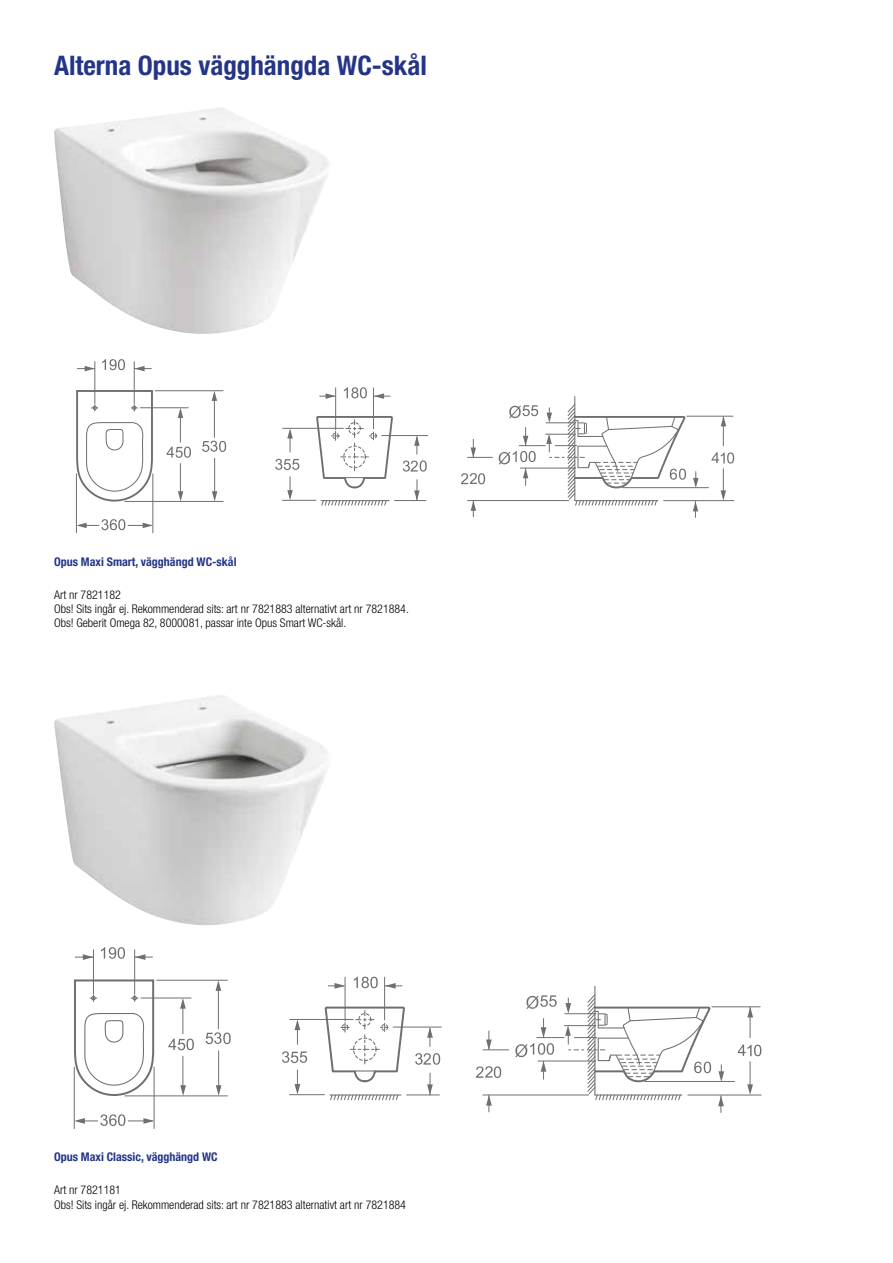
<style>
.page{position:relative;width:893px;height:1263px;background:#fff}
.page>*{position:absolute;margin:0;border:0;box-sizing:border-box;transform-origin:0 0}
.t1{font:700 condensed 27px "Helvetica Neue";color:#243588}
.t2{font:300 condensed 12px/14.4px "Helvetica Neue";color:#000}
.t3{font:700 condensed 12px "Helvetica Neue";color:#243588}
</style>
<div class="page">
<svg style="left:73px;top:978px;width:82px;height:119px"></svg>
<hr style="left:594px;top:986px;width:1px;height:109px;background:#6f6f6f">
<svg style="left:324px;top:1005px;width:82px;height:78px"></svg>
<hr style="left:330px;top:1094px;width:71px;height:1px;background:#6f6f6f">
<svg style="left:330px;top:1094px;width:69px;height:6px"></svg>
<hr style="left:393px;top:1027px;width:48px;height:1px;background:#6f6f6f">
<hr style="left:407px;top:1094px;width:32px;height:1px;background:#6f6f6f">
<svg style="left:427px;top:1027px;width:6px;height:19px"></svg>
<hr style="left:290px;top:1019px;width:63px;height:1px;background:#6f6f6f">
<hr style="left:289px;top:1094px;width:35px;height:1px;background:#6f6f6f">
<svg style="left:295px;top:1020px;width:5px;height:24px"></svg>
<svg style="left:295px;top:1070px;width:5px;height:25px"></svg>
<svg style="left:427px;top:1073px;width:6px;height:22px"></svg>
<hr style="left:182px;top:1002px;width:1px;height:32px;background:#6f6f6f">
<hr style="left:182px;top:1056px;width:1px;height:33px;background:#6f6f6f">
<hr style="left:141px;top:997px;width:50px;height:1px;background:#6f6f6f">
<hr style="left:125px;top:1095px;width:102px;height:1px;background:#6f6f6f">
<hr style="left:157px;top:980px;width:70px;height:1px;background:#6f6f6f">
<hr style="left:218px;top:1051px;width:1px;height:39px;background:#6f6f6f">
<hr style="left:218px;top:986px;width:1px;height:43px;background:#6f6f6f">
<svg style="left:216px;top:980px;width:5px;height:11px"></svg>
<svg style="left:180px;top:998px;width:6px;height:11px"></svg>
<svg style="left:180px;top:1085px;width:6px;height:11px"></svg>
<svg style="left:216px;top:1085px;width:5px;height:11px"></svg>
<hr style="left:134px;top:950px;width:1px;height:44px;background:#6f6f6f">
<hr style="left:93px;top:950px;width:1px;height:44px;background:#6f6f6f">
<svg style="left:135px;top:954px;width:18px;height:6px"></svg>
<svg style="left:75px;top:954px;width:18px;height:6px"></svg>
<hr style="left:154px;top:1067px;width:1px;height:61px;background:#6f6f6f">
<hr style="left:74px;top:1067px;width:1px;height:61px;background:#6f6f6f">
<hr style="left:345px;top:977px;width:1px;height:44px;background:#6f6f6f">
<hr style="left:384px;top:977px;width:1px;height:43px;background:#6f6f6f">
<svg style="left:328px;top:983px;width:17px;height:6px"></svg>
<svg style="left:385px;top:983px;width:17px;height:6px"></svg>
<hr style="left:712px;top:1006px;width:48px;height:1px;background:#6f6f6f">
<hr style="left:688px;top:1094px;width:73px;height:1px;background:#6f6f6f">
<hr style="left:750px;top:1007px;width:1px;height:31px;background:#6f6f6f">
<svg style="left:747px;top:1007px;width:6px;height:10px"></svg>
<svg style="left:747px;top:1062px;width:6px;height:33px"></svg>
<svg style="left:718px;top:1065px;width:6px;height:16px"></svg>
<hr style="left:644px;top:1081px;width:91px;height:1px;background:#6f6f6f">
<svg style="left:718px;top:1095px;width:6px;height:18px"></svg>
<svg style="left:486px;top:1095px;width:6px;height:17px"></svg>
<hr style="left:482px;top:1094px;width:107px;height:1px;background:#6f6f6f">
<svg style="left:482px;top:1031px;width:27px;height:19px"></svg>
<svg style="left:101px;top:947px;width:24px;height:12px"></svg>
<svg style="left:74px;top:1114px;width:80px;height:12px"></svg>
<svg style="left:354px;top:977px;width:24px;height:11px"></svg>
<svg style="left:206px;top:1032px;width:25px;height:12px"></svg>
<svg style="left:168px;top:1038px;width:26px;height:12px"></svg>
<svg style="left:282px;top:1051px;width:25px;height:12px"></svg>
<svg style="left:415px;top:1053px;width:25px;height:12px"></svg>
<svg style="left:476px;top:1066px;width:25px;height:12px"></svg>
<svg style="left:738px;top:1044px;width:23px;height:12px"></svg>
<svg style="left:515px;top:994px;width:196px;height:106px"></svg>
<img style="left:54px;top:695px;width:273px;height:230px">
<svg style="left:75px;top:389px;width:79px;height:113px"></svg>
<hr style="left:574px;top:396px;width:1px;height:105px;background:#6f6f6f">
<svg style="left:315px;top:415px;width:78px;height:74px"></svg>
<hr style="left:321px;top:500px;width:68px;height:1px;background:#6f6f6f">
<svg style="left:321px;top:500px;width:66px;height:6px"></svg>
<hr style="left:382px;top:435px;width:46px;height:1px;background:#6f6f6f">
<hr style="left:394px;top:500px;width:32px;height:1px;background:#6f6f6f">
<svg style="left:414px;top:436px;width:6px;height:18px"></svg>
<hr style="left:283px;top:428px;width:60px;height:1px;background:#6f6f6f">
<hr style="left:282px;top:500px;width:34px;height:1px;background:#6f6f6f">
<svg style="left:287px;top:428px;width:6px;height:24px"></svg>
<svg style="left:287px;top:477px;width:6px;height:23px"></svg>
<svg style="left:414px;top:480px;width:6px;height:20px"></svg>
<hr style="left:180px;top:411px;width:1px;height:31px;background:#6f6f6f">
<hr style="left:180px;top:463px;width:1px;height:32px;background:#6f6f6f">
<hr style="left:140px;top:407px;width:48px;height:1px;background:#6f6f6f">
<hr style="left:125px;top:501px;width:98px;height:1px;background:#6f6f6f">
<hr style="left:155px;top:390px;width:68px;height:1px;background:#6f6f6f">
<hr style="left:214px;top:458px;width:1px;height:38px;background:#6f6f6f">
<hr style="left:214px;top:396px;width:1px;height:41px;background:#6f6f6f">
<svg style="left:212px;top:391px;width:5px;height:10px"></svg>
<svg style="left:178px;top:408px;width:5px;height:10px"></svg>
<svg style="left:178px;top:491px;width:5px;height:10px"></svg>
<svg style="left:212px;top:491px;width:5px;height:10px"></svg>
<hr style="left:134px;top:362px;width:1px;height:42px;background:#6f6f6f">
<hr style="left:94px;top:362px;width:1px;height:42px;background:#6f6f6f">
<svg style="left:134px;top:366px;width:17px;height:5px"></svg>
<svg style="left:77px;top:366px;width:18px;height:5px"></svg>
<hr style="left:152px;top:474px;width:1px;height:59px;background:#6f6f6f">
<hr style="left:76px;top:474px;width:1px;height:59px;background:#6f6f6f">
<hr style="left:335px;top:387px;width:1px;height:43px;background:#6f6f6f">
<hr style="left:373px;top:387px;width:1px;height:42px;background:#6f6f6f">
<svg style="left:319px;top:393px;width:17px;height:6px"></svg>
<svg style="left:374px;top:393px;width:16px;height:6px"></svg>
<hr style="left:687px;top:416px;width:46px;height:1px;background:#6f6f6f">
<hr style="left:664px;top:500px;width:70px;height:1px;background:#6f6f6f">
<svg style="left:721px;top:416px;width:5px;height:30px"></svg>
<svg style="left:721px;top:469px;width:5px;height:32px"></svg>
<svg style="left:693px;top:472px;width:5px;height:15px"></svg>
<hr style="left:622px;top:487px;width:86px;height:1px;background:#6f6f6f">
<svg style="left:693px;top:501px;width:5px;height:17px"></svg>
<svg style="left:471px;top:501px;width:5px;height:16px"></svg>
<hr style="left:467px;top:500px;width:102px;height:1px;background:#6f6f6f">
<svg style="left:467px;top:439px;width:26px;height:19px"></svg>
<svg style="left:102px;top:359px;width:23px;height:11px"></svg>
<svg style="left:77px;top:519px;width:76px;height:11px"></svg>
<svg style="left:344px;top:387px;width:23px;height:11px"></svg>
<svg style="left:202px;top:441px;width:24px;height:11px"></svg>
<svg style="left:167px;top:447px;width:24px;height:11px"></svg>
<svg style="left:275px;top:459px;width:24px;height:11px"></svg>
<svg style="left:403px;top:460px;width:24px;height:12px"></svg>
<svg style="left:461px;top:473px;width:24px;height:11px"></svg>
<svg style="left:711px;top:452px;width:23px;height:11px"></svg>
<svg style="left:499px;top:404px;width:187px;height:102px"></svg>
<img style="left:54px;top:108px;width:275px;height:226px">
<h1 class="t1" style="left:54px;top:49px;width:374px">Alterna Opus vägghängda WC-skål</h1>
<p class="t3" style="left:54px;top:554px;width:184px">Opus Maxi Smart, vägghängd WC-skål</p>
<p class="t2" style="left:54px;top:587px;width:356px">Art nr 7821182<br>Obs! Sits ingår ej. Rekommenderad sits: art nr 7821883 alternativt art nr 7821884.<br>Obs! Geberit Omega 82, 8000081, passar inte Opus Smart WC-skål.</p>
<p class="t3" style="left:54px;top:1149px;width:165px">Opus Maxi Classic, vägghängd WC</p>
<p class="t2" style="left:54px;top:1183px;width:354px">Art nr 7821181<br>Obs! Sits ingår ej. Rekommenderad sits: art nr 7821883 alternativt art nr 7821884</p>
</div>
